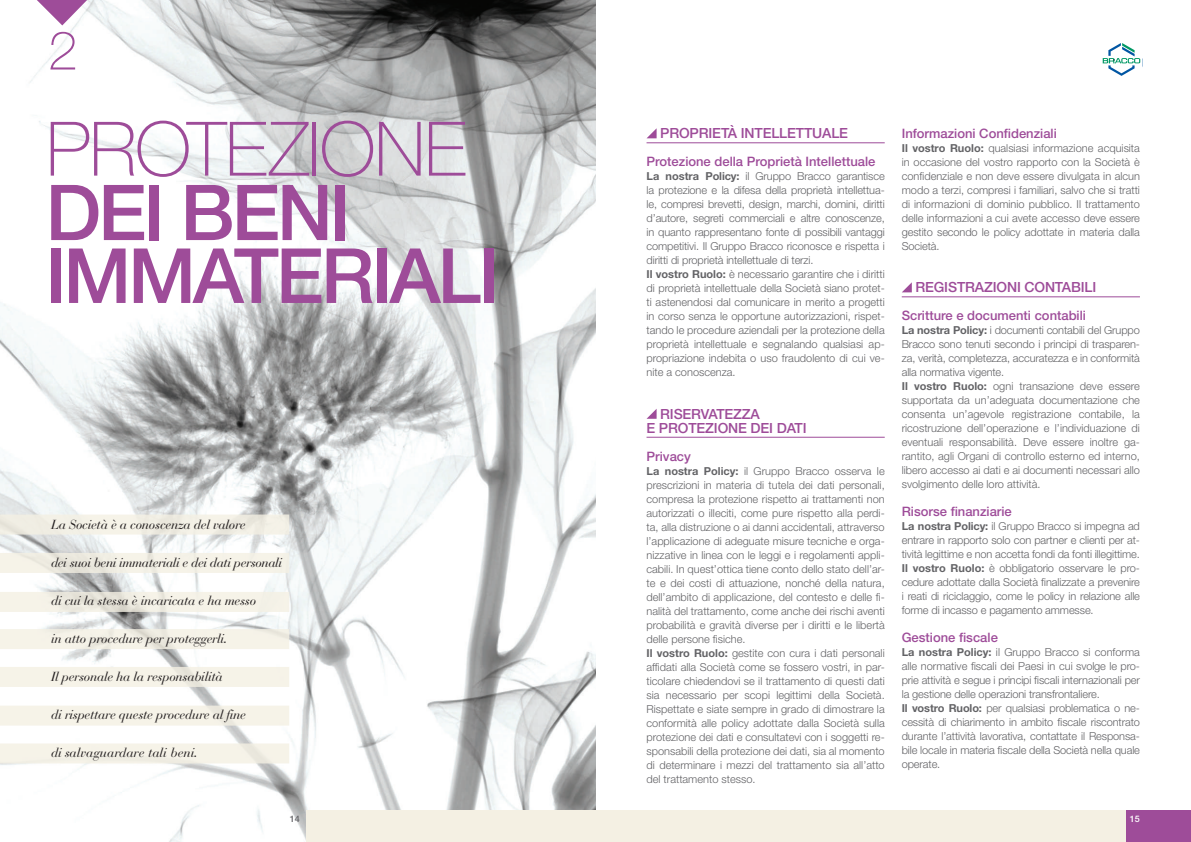
<style>
.page{position:relative;width:1191px;height:842px;background:#fff}
.page>*{position:absolute;margin:0;border:0;box-sizing:border-box;transform-origin:0 0}
.t1{font:500 77.2px "Helvetica Neue LT Std";letter-spacing:-.04em;color:#9e4c99}
.t2{font:500 76.2px "Helvetica Neue LT Std";letter-spacing:-.04em;color:#9e4c99}
.t3{font:100 75.2px "Helvetica Neue LT Std";letter-spacing:-.015em;color:#9e4c99}
.t4{font:100 53.7px "Helvetica Neue LT Std";color:#9e4c99}
.t5{font:500 14px/14px "Helvetica Neue LT Std";letter-spacing:-.01em;color:#9e4c99}
.t6{font:italic 13px "Bauer Bodoni";letter-spacing:-.02em;color:#231f20}
.t7{font:500 13px "Helvetica Neue LT Std";color:#9e4c99}
.t8{font:italic 13px "Bauer Bodoni";color:#231f20}
.t9{font:300 11px/14px "Helvetica Neue LT Std";color:#636366}
.t10{font:500 9px "Helvetica Neue LT Std";color:#636366}
.t11{font:500 9px "Helvetica Neue LT Std";color:#fff}
.s1{font-weight:700}
</style>
<div class="page">
<img style="left:0;top:0;width:595px;height:842px">
<hr style="left:901px;top:297px;width:239px;height:1px;background:#9e4c99">
<svg style="left:902px;top:283px;width:9px;height:9px"></svg>
<svg style="left:37px;top:0;width:50px;height:25px"></svg>
<svg style="left:1102px;top:43px;width:39px;height:33px"></svg>
<hr style="left:646px;top:143px;width:238px;height:1px;background:#9e4c99">
<hr style="left:646px;top:437px;width:238px;height:1px;background:#9e4c99">
<svg style="left:647px;top:129px;width:9px;height:9px"></svg>
<svg style="left:646px;top:409px;width:10px;height:10px"></svg>
<div style="left:0;top:514px;width:289px;height:20px;background:#f4f0e3"></div>
<div style="left:0;top:553px;width:289px;height:20px;background:#f4f0e3"></div>
<svg style="left:0;top:592px;width:289px;height:20px;background:#f0ede3"></svg>
<div style="left:0;top:629px;width:289px;height:20px;background:#f4f0e3"></div>
<div style="left:0;top:667px;width:289px;height:20px;background:#f4f0e3"></div>
<div style="left:0;top:706px;width:289px;height:20px;background:#f4f0e3"></div>
<div style="left:0;top:743px;width:289px;height:20px;background:#f4f0e3"></div>
<div style="left:306px;top:810px;width:885px;height:32px;background:#f4f0e3"></div>
<div style="left:1126px;top:810px;width:65px;height:32px;background:#9e4c99"></div>
<h3 class="t4" style="left:48px;top:20px;width:31px">2</h3>
<h3 class="t3" style="left:46px;top:106px;width:422px">PROTEZIONE</h3>
<h1 class="t1" style="left:45px;top:167px;width:307px">DEI BENI</h1>
<h2 class="t2" style="left:45px;top:230px;width:455px">IMMATERIALI</h2>
<p class="t6" style="left:51px;top:517px;width:196px">La Società è a conoscenza del valore</p>
<p class="t6" style="left:51px;top:555px;width:232px">dei suoi beni immateriali e dei dati personali</p>
<p class="t6" style="left:51px;top:593px;width:207px">di cui la stessa è incaricata e ha messo</p>
<p class="t6" style="left:51px;top:631px;width:178px">in atto procedure per proteggerli.</p>
<p class="t6" style="left:51px;top:669px;width:173px">Il personale ha la responsabilità</p>
<p class="t6" style="left:51px;top:707px;width:196px">di rispettare queste procedure al fine</p>
<p class="t8" style="left:51px;top:745px;width:148px">di salvaguardare tali beni.</p>
<p class="t5" style="left:660px;top:126px;width:189px">PROPRIETÀ INTELLETTUALE</p>
<p class="t7" style="left:646px;top:154px;width:230px">Protezione della Proprietà Intellettuale</p>
<p class="t9" style="left:646px;top:169px;width:240px"><span class="s1">La nostra Policy:</span> il Gruppo Bracco garantisce la protezione e la difesa della proprietà intellettua&shy;le, compresi brevetti, design, marchi, domini, diritti d’autore, segreti commerciali e altre conoscenze, in quanto rappresentano fonte di possibili vantaggi competitivi. Il Gruppo Bracco riconosce e rispetta i diritti di proprietà intellettuale di terzi.<br><span class="s1">Il vostro Ruolo:</span> è necessario garantire che i diritti di proprietà intellettuale della Società siano protet&shy;ti astenendosi dal comunicare in merito a progetti in corso senza le opportune autorizzazioni, rispet&shy;tando le procedure aziendali per la protezione della proprietà intellettuale e segnalando qualsiasi ap&shy;propriazione indebita o uso fraudolento di cui ve&shy;nite a conoscenza.</p>
<p class="t5" style="left:646px;top:407px;width:162px;text-indent:14px">RISERVATEZZA<br>E PROTEZIONE DEI DATI</p>
<p class="t7" style="left:646px;top:448px;width:46px">Privacy</p>
<p class="t9" style="left:646px;top:464px;width:240px"><span class="s1">La nostra Policy:</span> il Gruppo Bracco osserva le prescrizioni in materia di tutela dei dati personali, compresa la protezione rispetto ai trattamenti non autorizzati o illeciti, come pure rispetto alla perdi&shy;ta, alla distruzione o ai danni accidentali, attraverso l’applicazione di adeguate misure tecniche e orga&shy;nizzative in linea con le leggi e i regolamenti appli&shy;cabili. In quest’ottica tiene conto dello stato dell’ar&shy;te e dei costi di attuazione, nonché della natura, dell’ambito di applicazione, del contesto e delle fi&shy;nalità del trattamento, come anche dei rischi aventi probabilità e gravità diverse per i diritti e le libertà delle persone fisiche.<br><span class="s1">Il vostro Ruolo:</span> gestite con cura i dati personali affidati alla Società come se fossero vostri, in par&shy;ticolare chiedendovi se il trattamento di questi dati sia necessario per scopi legittimi della Società.<br>Rispettate e siate sempre in grado di dimostrare la conformità alle policy adottate dalla Società sulla protezione dei dati e consultatevi con i soggetti re&shy;sponsabili della protezione dei dati, sia al momento di determinare i mezzi del trattamento sia all’atto del trattamento stesso.</p>
<p class="t7" style="left:901px;top:125px;width:157px">Informazioni Confidenziali</p>
<p class="t9" style="left:901px;top:140px;width:240px;text-align:justify"><span class="s1">Il vostro Ruolo:</span> qualsiasi informazione acquisita in occasione del vostro rapporto con la Società è confidenziale e non deve essere divulgata in alcun modo a terzi, compresi i familiari, salvo che si tratti di informazioni di dominio pubblico. Il trattamento delle informazioni a cui avete accesso deve essere gestito secondo le policy adottate in materia dalla Società.</p>
<p class="t5" style="left:915px;top:280px;width:182px">REGISTRAZIONI CONTABILI</p>
<p class="t7" style="left:901px;top:308px;width:186px">Scritture e documenti contabili</p>
<p class="t9" style="left:901px;top:323px;width:240px"><span class="s1">La nostra Policy:</span> i documenti contabili del Gruppo Bracco sono tenuti secondo i principi di trasparen&shy;za, verità, completezza, accuratezza e in conformità alla normativa vigente.<br><span class="s1">Il vostro Ruolo:</span> ogni transazione deve essere supportata da un’adeguata documentazione che consenta un’agevole registrazione contabile, la ricostruzione dell’operazione e l’individuazione di eventuali responsabilità. Deve essere inoltre ga&shy;rantito, agli Organi di controllo esterno ed interno, libero accesso ai dati e ai documenti necessari allo svolgimento delle loro attività.</p>
<p class="t7" style="left:901px;top:504px;width:112px">Risorse finanziarie</p>
<p class="t9" style="left:901px;top:519px;width:240px;text-align:justify"><span class="s1">La nostra Policy:</span> il Gruppo Bracco si impegna ad entrare in rapporto solo con partner e clienti per at&shy;tività legittime e non accetta fondi da fonti illegittime.<br><span class="s1">Il vostro Ruolo:</span> è obbligatorio osservare le pro&shy;cedure adottate dalla Società finalizzate a prevenire i reati di riciclaggio, come le policy in relazione alle forme di incasso e pagamento ammesse.</p>
<p class="t7" style="left:901px;top:630px;width:98px">Gestione fiscale</p>
<p class="t9" style="left:901px;top:645px;width:240px"><span class="s1">La nostra Policy:</span> il Gruppo Bracco si conforma alle normative fiscali dei Paesi in cui svolge le pro&shy;prie attività e segue i principi fiscali internazionali per la gestione delle operazioni transfrontaliere.<br><span class="s1">Il vostro Ruolo:</span> per qualsiasi problematica o ne&shy;cessità di chiarimento in ambito fiscale riscontrato durante l’attività lavorativa, contattate il Responsa&shy;bile locale in materia fiscale della Società nella quale operate.</p>
<p class="t10" style="left:290px;top:813px;width:12px">14</p>
<p class="t11" style="left:1130px;top:813px;width:12px">15</p>
</div>
